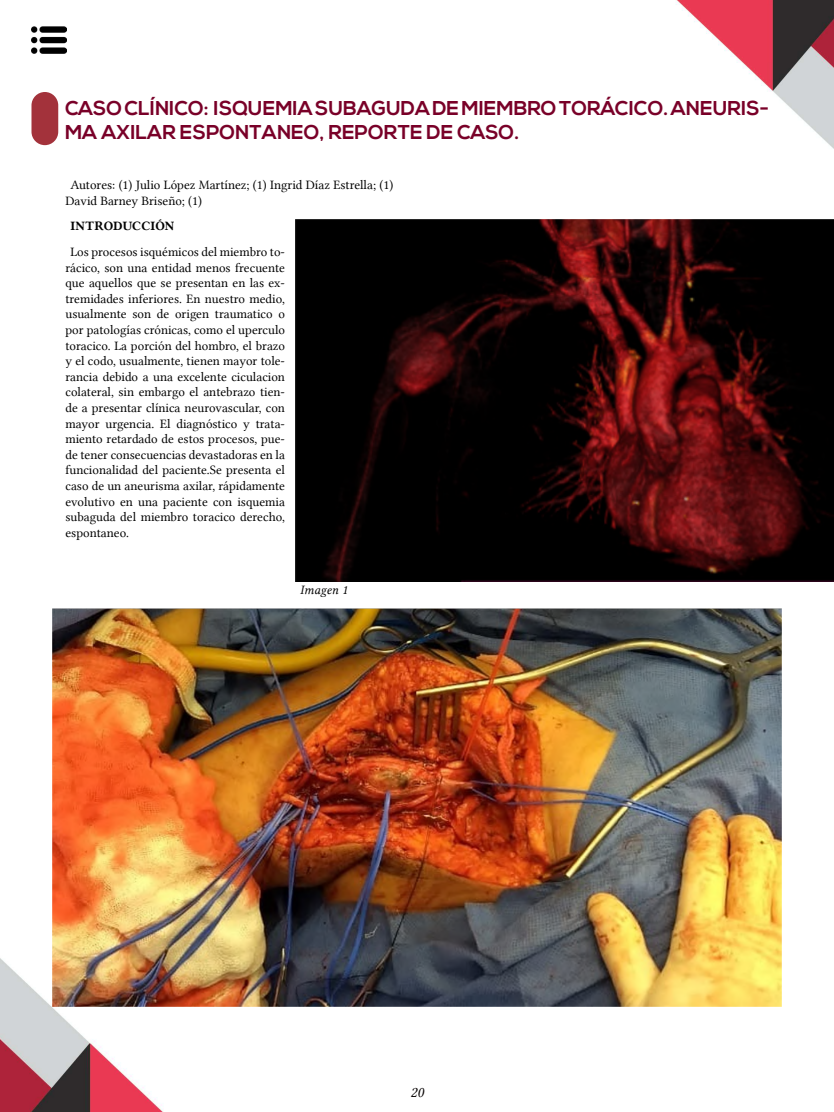
<style>
.page{position:relative;width:834px;height:1112px;background:#fff}
.page>*{position:absolute;margin:0;border:0;box-sizing:border-box;transform-origin:0 0}
.t1{font:700 20px/24px "Nexa";color:#790028}
.t2{font:15px "Lin Libertine I";color:#050000}
.t3{font:13px/15.6px "Lin Libertine";color:#000}
.t4{font:13px "Lin Libertine B";color:#000}
.t5{font:13px "Lin Libertine I";color:#000}
</style>
<div class="page">
<img style="left:0;top:0;width:834px;height:1112px">
<img style="left:32px;top:22px;width:35px;height:36px">
<img style="left:296px;top:220px;width:538px;height:362px">
<div style="left:32px;top:92px;width:26px;height:53px;background:#a3323b;border-radius:13px"></div>
<img style="left:52px;top:608px;width:730px;height:398px">
<h1 class="t1" style="left:65px;top:97px;width:705px">CASO CLÍNICO: ISQUEMIA SUBAGUDA DE MIEMBRO TORÁCICO. ANEURIS-<br>MA AXILAR ESPONTANEO, REPORTE DE CASO.</h1>
<p class="t3" style="left:65px;top:177px;width:329px;text-indent:5px">Autores: (1) Julio López Martínez; (1) Ingrid Díaz Estrella; (1)<br>David Barney Briseño; (1)</p>
<p class="t4" style="left:70px;top:217px;width:106px">INTRODUCCIÓN</p>
<p class="t3" style="left:65px;top:244px;width:221px;text-align:justify;text-indent:5px">Los procesos isquémicos del miembro to&shy;rácico, son una entidad menos frecuente que aquellos que se presentan en las ex&shy;tremidades inferiores. En nuestro medio, usualmente son de origen traumatico o por patologías crónicas, como el uperculo toracico. La porción del hombro, el brazo y el codo, usualmente, tienen mayor tole&shy;rancia debido a una excelente ciculacion colateral, sin embargo el antebrazo tien&shy;de a presentar clínica neurovascular, con mayor urgencia. El diagnóstico y trata&shy;miento retardado de estos procesos, pue&shy;de tener consecuencias devastadoras en la funcionalidad del paciente.Se presenta el caso de un aneurisma axilar, rápidamente evolutivo en una paciente con isquemia subaguda del miembro toracico derecho, espontaneo.</p>
<p class="t5" style="left:300px;top:582px;width:49px">Imagen 1</p>
<p class="t2" style="left:410px;top:1083px;width:15px">20</p>
</div>
